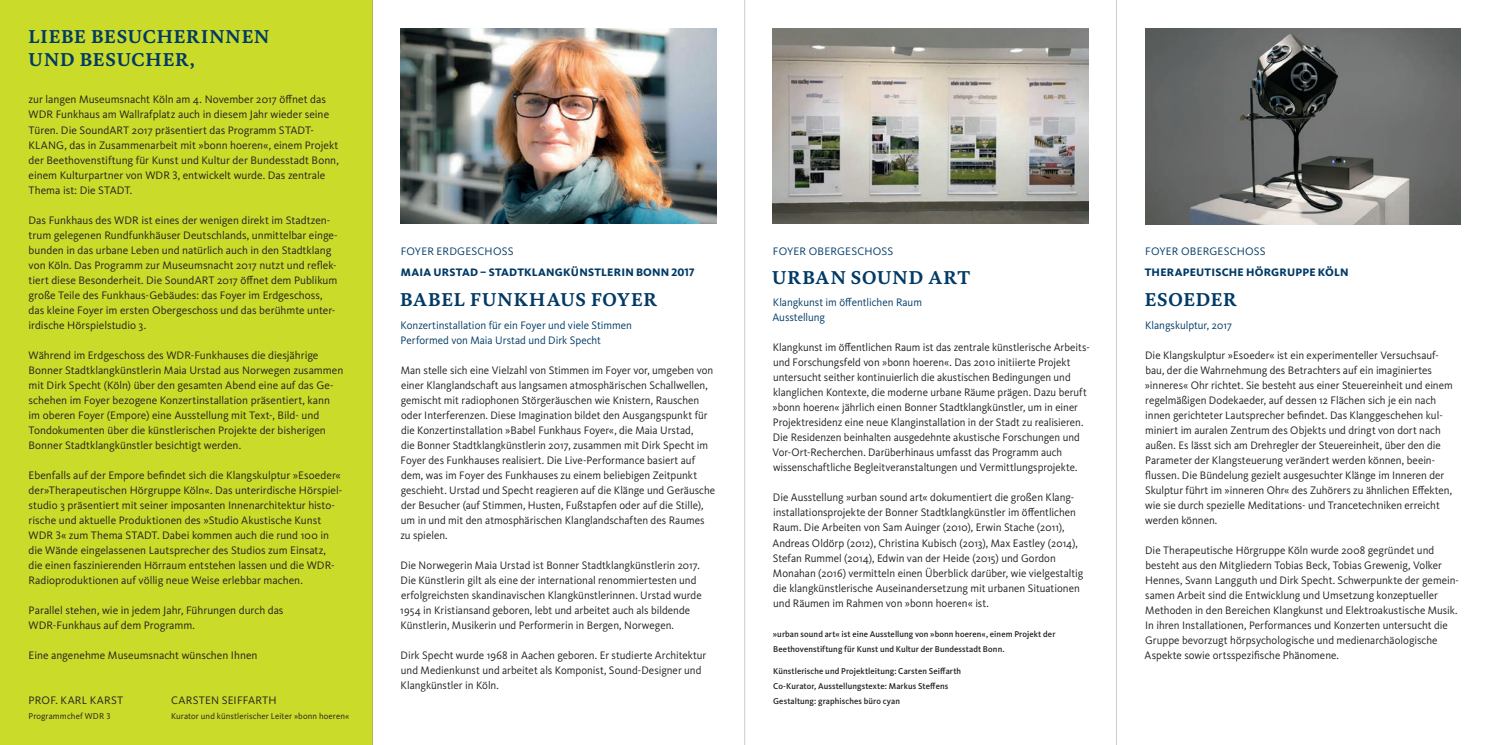
<style>
.page{position:relative;width:1489px;height:745px;background:#fff}
.page>*{position:absolute;margin:0;border:0;box-sizing:border-box;transform-origin:0 0}
.WDR_3___DIN_Lang___I{font:700 18.75px "WDR Serif";letter-spacing:.045em;color:#003a65}
.WDR_3___DIN_Lang___I-2{font:11.25px/15px "WDR Sans";color:#231f20}
.WDR_3___DIN_Lang___I-3{font:11.25px/15px "WDR Sans";color:#231f20;scale:.96 1}
.WDR_3___DIN_Lang___I-4{font:11.25px "WDR Sans";color:#003a65}
.WDR_3___DIN_Lang___I-5{font:800 11.25px "WDR Sans";letter-spacing:.015em;color:#003a65}
.WDR_3___DIN_A5___Inn{font:11.25px "WDR Sans";letter-spacing:.015em;color:#003a65}
.WDR_3___DIN_A5___Inn-2{font:11.25px "WDR Sans";letter-spacing:.02em;color:#231f20}
.WDR_3___DIN_Lang___I-6{font:500 8.75px/15px "WDR Sans";letter-spacing:.01em;color:#231f20}
.WDR_3___DIN_A5___Inn-3{font:8.75px "WDR Sans";letter-spacing:.01em;color:#231f20}
</style>
<div class="page">
<img style="left:400px;top:28px;width:316px;height:195px">
<img style="left:1145px;top:28px;width:315px;height:196px">
<div style="left:0;top:0;width:372px;height:744px;background:#cadb2a"></div>
<img style="left:772px;top:28px;width:316px;height:195px">
<hr style="left:372px;top:0;width:1px;height:744px;background:#939598">
<hr style="left:744px;top:0;width:1px;height:744px;background:#939598">
<hr style="left:1116px;top:0;width:1px;height:744px;background:#939598">
<p class="WDR_3___DIN_Lang___I" style="left:29px;top:26px;width:242px">LIEBE BESUCHERINNEN</p>
<p class="WDR_3___DIN_Lang___I" style="left:29px;top:48px;width:168px">UND BESUCHER,</p>
<p class="WDR_3___DIN_Lang___I-2" style="left:29px;top:92px;width:312px">zur langen Museumsnacht Köln am 4. November 2017 öffnet das WDR Funkhaus am Wallrafplatz auch in diesem Jahr wieder seine Türen. Die SoundART 2017 präsentiert das Programm STADT-KLANG, das in Zusammenarbeit mit »bonn hoeren«, einem Projekt der Beethovenstiftung für Kunst und Kultur der Bundesstadt Bonn, einem Kulturpartner von WDR 3, entwickelt wurde. Das zentrale Thema ist: Die STADT.</p>
<p class="WDR_3___DIN_Lang___I-2" style="left:29px;top:212px;width:311px">Das Funkhaus des WDR ist eines der wenigen direkt im Stadtzen&shy;trum gelegenen Rundfunkhäuser Deutschlands, unmittelbar einge&shy;bunden in das urbane Leben und natürlich auch in den Stadtklang von Köln. Das Programm zur Museumsnacht 2017 nutzt und reflek&shy;tiert diese Besonderheit. Die SoundART 2017 öffnet dem Publikum große Teile des Funkhaus-Gebäudes: das Foyer im Erdgeschoss, das kleine Foyer im ersten Obergeschoss und das berühmte unter&shy;irdische Hörspielstudio 3.</p>
<p class="WDR_3___DIN_Lang___I-2" style="left:29px;top:347px;width:316px">Während im Erdgeschoss des WDR-Funkhauses die diesjährige Bonner Stadtklangkünstlerin Maia Urstad aus Norwegen zusammen mit Dirk Specht (Köln) über den gesamten Abend eine auf das Ge&shy;schehen im Foyer bezogene Konzertinstallation präsentiert, kann im oberen Foyer (Empore) eine Ausstellung mit Text-, Bild- und Tondokumenten über die künstlerischen Projekte der bisherigen Bonner Stadtklangkünstler besichtigt werden.</p>
<p class="WDR_3___DIN_Lang___I-2" style="left:29px;top:467px;width:315px">Ebenfalls auf der Empore befindet sich die Klangskulptur »Esoeder« der»Therapeutischen Hörgruppe Köln«. Das unterirdische Hörspiel&shy;studio 3 präsentiert mit seiner imposanten Innenarchitektur histo&shy;rische und aktuelle Produktionen des »Studio Akustische Kunst WDR 3« zum Thema STADT. Dabei kommen auch die rund 100 in die Wände eingelassenen Lautsprecher des Studios zum Einsatz, die einen faszinierenden Hörraum entstehen lassen und die WDR-Radioproduktionen auf völlig neue Weise erlebbar machen.</p>
<p class="WDR_3___DIN_Lang___I-2" style="left:29px;top:602px;width:256px">Parallel stehen, wie in jedem Jahr, Führungen durch das<br>WDR-Funkhaus auf dem Programm.</p>
<p class="WDR_3___DIN_Lang___I-2" style="left:29px;top:647px;width:230px">Eine angenehme Museumsnacht wünschen Ihnen</p>
<p class="WDR_3___DIN_A5___Inn-2" style="left:29px;top:693px;width:96px">PROF. KARL KARST</p>
<p class="WDR_3___DIN_A5___Inn-3" style="left:29px;top:710px;width:83px">Programmchef WDR 3</p>
<p class="WDR_3___DIN_A5___Inn-2" style="left:171px;top:693px;width:107px">CARSTEN SEIFFARTH</p>
<p class="WDR_3___DIN_A5___Inn-3" style="left:171px;top:710px;width:180px">Kurator und künstlerischer Leiter »bonn hoeren«</p>
<p class="WDR_3___DIN_A5___Inn" style="left:400px;top:244px;width:114px">FOYER ERDGESCHOSS</p>
<p class="WDR_3___DIN_Lang___I-5" style="left:401px;top:265px;width:295px">MAIA URSTAD – STADTKLANGKÜNSTLERIN BONN 2017</p>
<p class="WDR_3___DIN_Lang___I" style="left:400px;top:288px;width:258px">BABEL FUNKHAUS FOYER</p>
<p class="WDR_3___DIN_Lang___I-4" style="left:400px;top:318px;width:233px">Konzertinstallation für ein Foyer und viele Stimmen</p>
<p class="WDR_3___DIN_Lang___I-4" style="left:400px;top:333px;width:202px">Performed von Maia Urstad und Dirk Specht</p>
<p class="WDR_3___DIN_Lang___I-2" style="left:400px;top:362px;width:316px">Man stelle sich eine Vielzahl von Stimmen im Foyer vor, umgeben von einer Klanglandschaft aus langsamen atmosphärischen Schallwellen, gemischt mit radiophonen Störgeräuschen wie Knistern, Rauschen oder Interferenzen. Diese Imagination bildet den Ausgangspunkt für die Konzertinstallation »Babel Funkhaus Foyer«, die Maia Urstad,<br>die Bonner Stadtklangkünstlerin 2017, zusammen mit Dirk Specht im Foyer des Funkhauses realisiert. Die Live-Performance basiert auf dem, was im Foyer des Funkhauses zu einem beliebigen Zeitpunkt geschieht. Urstad und Specht reagieren auf die Klänge und Geräusche der Besucher (auf Stimmen, Husten, Fußstapfen oder auf die Stille), um in und mit den atmosphärischen Klanglandschaften des Raumes zu spielen.</p>
<p class="WDR_3___DIN_Lang___I-2" style="left:400px;top:557px;width:303px">Die Norwegerin Maia Urstad ist Bonner Stadtklangkünstlerin 2017.<br>Die Künstlerin gilt als eine der international renommiertesten und erfolgreichsten skandinavischen Klangkünstlerinnen. Urstad wurde 1954 in Kristiansand geboren, lebt und arbeitet auch als bildende Künstlerin, Musikerin und Performerin in Bergen, Norwegen.</p>
<p class="WDR_3___DIN_Lang___I-2" style="left:400px;top:647px;width:307px">Dirk Specht wurde 1968 in Aachen geboren. Er studierte Architektur und Medienkunst und arbeitet als Komponist, Sound-Designer und<br>Klangkünstler in Köln.</p>
<p class="WDR_3___DIN_A5___Inn" style="left:773px;top:244px;width:122px">FOYER OBERGESCHOSS</p>
<p class="WDR_3___DIN_Lang___I" style="left:772px;top:266px;width:199px">URBAN SOUND ART</p>
<p class="WDR_3___DIN_Lang___I-4" style="left:772px;top:295px;width:151px">Klangkunst im öffentlichen Raum</p>
<p class="WDR_3___DIN_Lang___I-4" style="left:772px;top:310px;width:54px">Ausstellung</p>
<p class="WDR_3___DIN_Lang___I-3" style="left:772px;top:340px;width:331px">Klangkunst im öffentlichen Raum ist das zentrale künstlerische Arbeits-</p>
<p class="WDR_3___DIN_Lang___I-3" style="left:772px;top:355px;width:329px">und Forschungsfeld von »bonn hoeren«. Das 2010 initiierte Projekt untersucht seither kontinuierlich die akustischen Bedingungen und klanglichen Kontexte, die moderne urbane Räume prägen. Dazu beruft »bonn hoeren« jährlich einen Bonner Stadtklangkünstler, um in einer Projektresidenz eine neue Klanginstallation in der Stadt zu realisieren.<br>Die Residenzen beinhalten ausgedehnte akustische Forschungen und Vor-Ort-Recherchen. Darüberhinaus umfasst das Programm auch wissenschaftliche Begleitveranstaltungen und Vermittlungsprojekte.</p>
<p class="WDR_3___DIN_Lang___I-2" style="left:772px;top:490px;width:312px">Die Ausstellung »urban sound art« dokumentiert die großen Klang&shy;installationsprojekte der Bonner Stadtklangkünstler im öffentlichen Raum. Die Arbeiten von Sam Auinger (2010), Erwin Stache (2011), Andreas Oldörp (2012), Christina Kubisch (2013), Max Eastley (2014), Stefan Rummel (2014), Edwin van der Heide (2015) und Gordon Monahan (2016) vermitteln einen Überblick darüber, wie vielgestaltig die klangkünstlerische Auseinandersetzung mit urbanen Situationen und Räumen im Rahmen von »bonn hoeren« ist.</p>
<p class="WDR_3___DIN_Lang___I-6" style="left:772px;top:625px;width:284px">»urban sound art« ist eine Ausstellung von »bonn hoeren«, einem Projekt der<br>Beethovenstiftung für Kunst und Kultur der Bundesstadt Bonn.</p>
<p class="WDR_3___DIN_Lang___I-6" style="left:773px;top:663px;width:189px">Künstlerische und Projektleitung: Carsten Seiffarth</p>
<p class="WDR_3___DIN_Lang___I-6" style="left:773px;top:678px;width:177px">Co-Kurator, Ausstellungstexte: Markus Steffens</p>
<p class="WDR_3___DIN_Lang___I-6" style="left:773px;top:693px;width:128px">Gestaltung: graphisches büro cyan</p>
<p class="WDR_3___DIN_A5___Inn" style="left:1145px;top:244px;width:122px">FOYER OBERGESCHOSS</p>
<p class="WDR_3___DIN_Lang___I-5" style="left:1144px;top:265px;width:205px">THERAPEUTISCHE HÖRGRUPPE KÖLN</p>
<p class="WDR_3___DIN_Lang___I" style="left:1144px;top:288px;width:94px">ESOEDER</p>
<p class="WDR_3___DIN_Lang___I-4" style="left:1145px;top:318px;width:88px">Klangskulptur, 2017</p>
<p class="WDR_3___DIN_Lang___I-2" style="left:1144px;top:347px;width:309px">Die Klangskulptur »Esoeder« ist ein experimenteller Versuchsauf&shy;bau, der die Wahrnehmung des Betrachters auf ein imaginiertes »inneres« Ohr richtet. Sie besteht aus einer Steuereinheit und einem regelmäßigen Dodekaeder, auf dessen 12 Flächen sich je ein nach innen gerichteter Lautsprecher befindet. Das Klanggeschehen kul&shy;miniert im auralen Zentrum des Objekts und dringt von dort nach außen. Es lässt sich am Drehregler der Steuereinheit, über den die Parameter der Klangsteuerung verändert werden können, beein&shy;flussen. Die Bündelung gezielt ausgesuchter Klänge im Inneren der Skulptur führt im »inneren Ohr« des Zuhörers zu ähnlichen Effekten, wie sie durch spezielle Meditations- und Trancetechniken erreicht werden können.</p>
<p class="WDR_3___DIN_Lang___I-2" style="left:1144px;top:542px;width:316px">Die Therapeutische Hörgruppe Köln wurde 2008 gegründet und besteht aus den Mitgliedern Tobias Beck, Tobias Grewenig, Volker Hennes, Svann Langguth und Dirk Specht. Schwerpunkte der gemein&shy;samen Arbeit sind die Entwicklung und Umsetzung konzeptueller Methoden in den Bereichen Klangkunst und Elektroakustische Musik.<br>In ihren Installationen, Performances und Konzerten untersucht die Gruppe bevorzugt hörpsychologische und medienarchäologische Aspekte sowie ortsspezifische Phänomene.</p>
</div>
